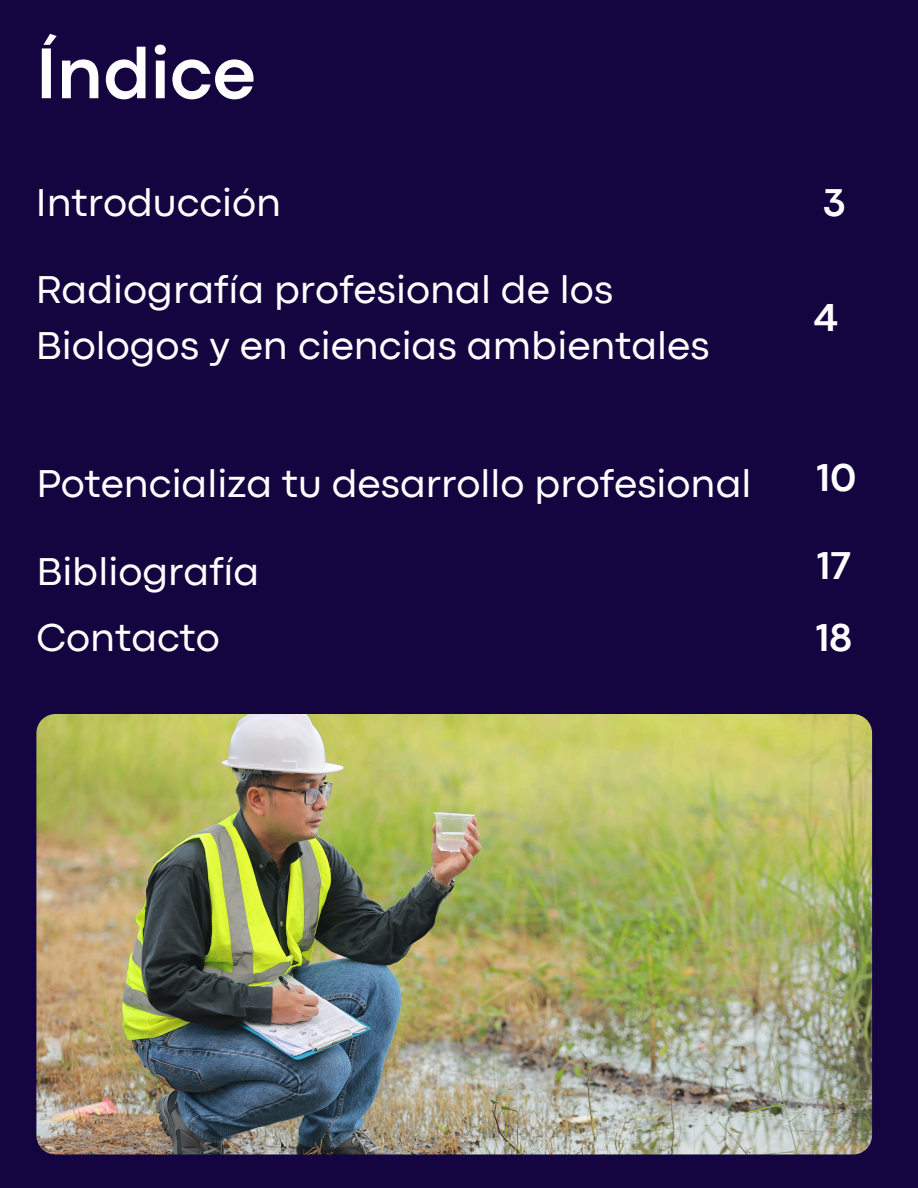
<style>
.page{position:relative;width:918px;height:1188px;background:#140540}
.page>*{position:absolute;margin:0;border:0;box-sizing:border-box;transform-origin:0 0}
.t1{font:700 75px "Codec Pro";color:#fff}
.t2{font:40.5px/56.2px "Codec Pro";color:#fff}
.t3{font:700 40.5px "Codec Pro";color:#fff}
</style>
<div class="page">
<img style="left:36px;top:714px;width:836px;height:440px">
<p class="t1" style="left:36px;top:47px;width:221px">Índice</p>
<p class="t2" style="left:36px;top:177px;width:247px">Introducción</p>
<p class="t2" style="left:36px;top:265px;width:675px">Radiografía profesional de los<br>Biologos y en ciencias ambientales</p>
<p class="t2" style="left:36px;top:459px;width:717px">Potencializa tu desarrollo profesional</p>
<p class="t2" style="left:36px;top:546px;width:224px">Bibliografía</p>
<p class="t2" style="left:36px;top:613px;width:185px">Contacto</p>
<p class="t3" style="left:823px;top:188px;width:24px">3</p>
<p class="t3" style="left:814px;top:304px;width:25px">4</p>
<p class="t3" style="left:817px;top:463px;width:41px">10</p>
<p class="t3" style="left:817px;top:551px;width:36px">17</p>
<p class="t3" style="left:816px;top:623px;width:38px">18</p>
</div>
